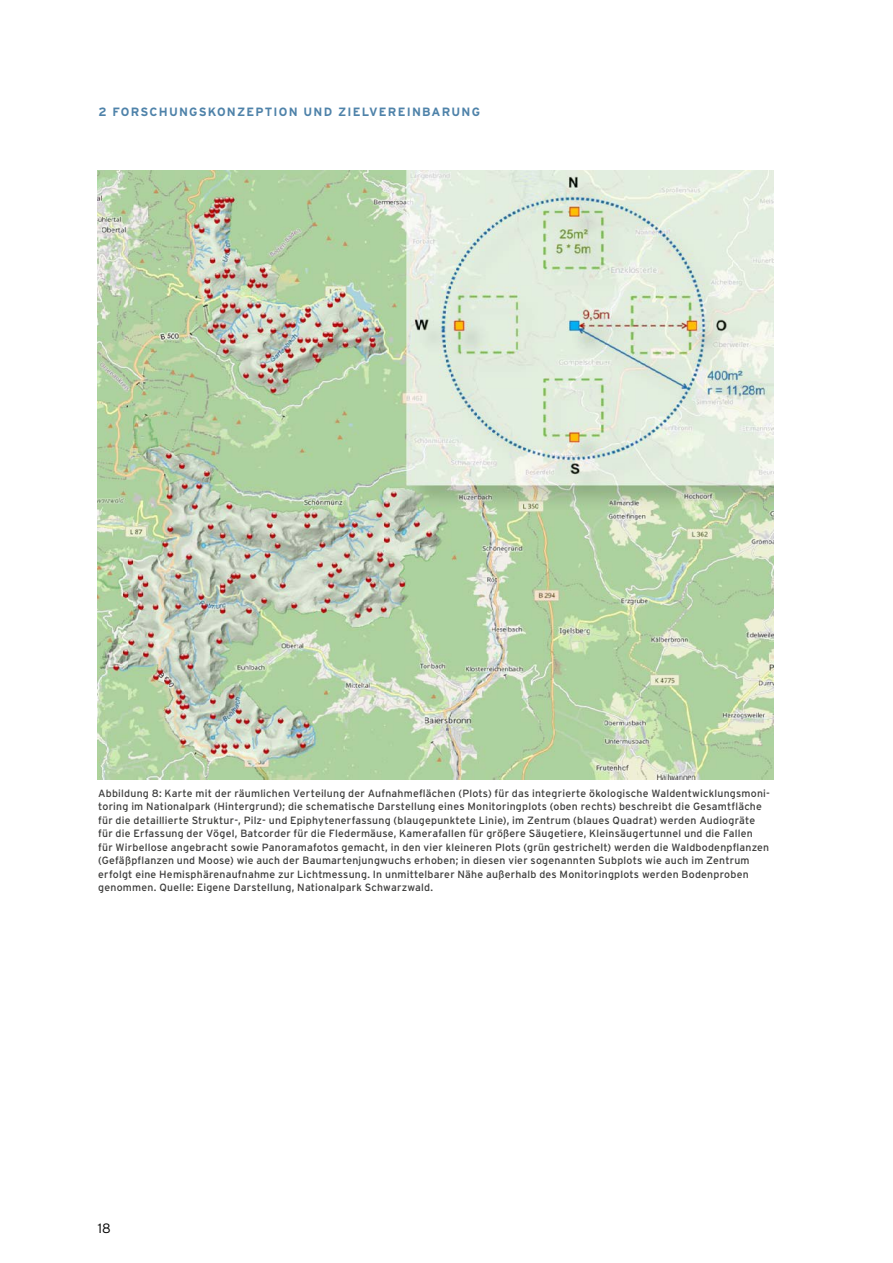
<style>
.page{position:relative;width:893px;height:1263px;background:#fff}
.page>*{position:absolute;margin:0;border:0;box-sizing:border-box;transform-origin:0 0}
.t1{font:300 13.5px "Interstate";color:#000}
.t2{font:700 12px "Interstate";letter-spacing:.1em;color:#4e82a9}
.t3{font:10.5px/13.5px "Interstate";letter-spacing:.02em;color:#3c3c3b}
</style>
<div class="page">
<img style="left:98px;top:170px;width:676px;height:609px">
<p class="t2" style="left:99px;top:105px;width:383px">2 FORSCHUNGSKONZEPTION UND ZIELVEREINBARUNG</p>
<p class="t3" style="left:98px;top:786px;width:673px">Abbildung 8: Karte mit der räumlichen Verteilung der Aufnahmeflächen (Plots) für das integrierte ökologische Waldentwicklungsmoni&shy;toring im Nationalpark (Hintergrund); die schematische Darstellung eines Monitoringplots (oben rechts) beschreibt die Gesamtfläche für die detaillierte Struktur-, Pilz- und Epiphytenerfassung (blaugepunktete Linie), im Zentrum (blaues Quadrat) werden Audiogräte für die Erfassung der Vögel, Batcorder für die Fledermäuse, Kamerafallen für größere Säugetiere, Kleinsäugertunnel und die Fallen<br>für Wirbellose angebracht sowie Panoramafotos gemacht, in den vier kleineren Plots (grün gestrichelt) werden die Waldbodenpflanzen (Gefäßpflanzen und Moose) wie auch der Baumartenjungwuchs erhoben; in diesen vier sogenannten Subplots wie auch im Zentrum erfolgt eine Hemisphärenaufnahme zur Lichtmessung. In unmittelbarer Nähe außerhalb des Monitoringplots werden Bodenproben genommen. Quelle: Eigene Darstellung, Nationalpark Schwarzwald.</p>
<p class="t1" style="left:98px;top:1221px;width:15px">18</p>
</div>
